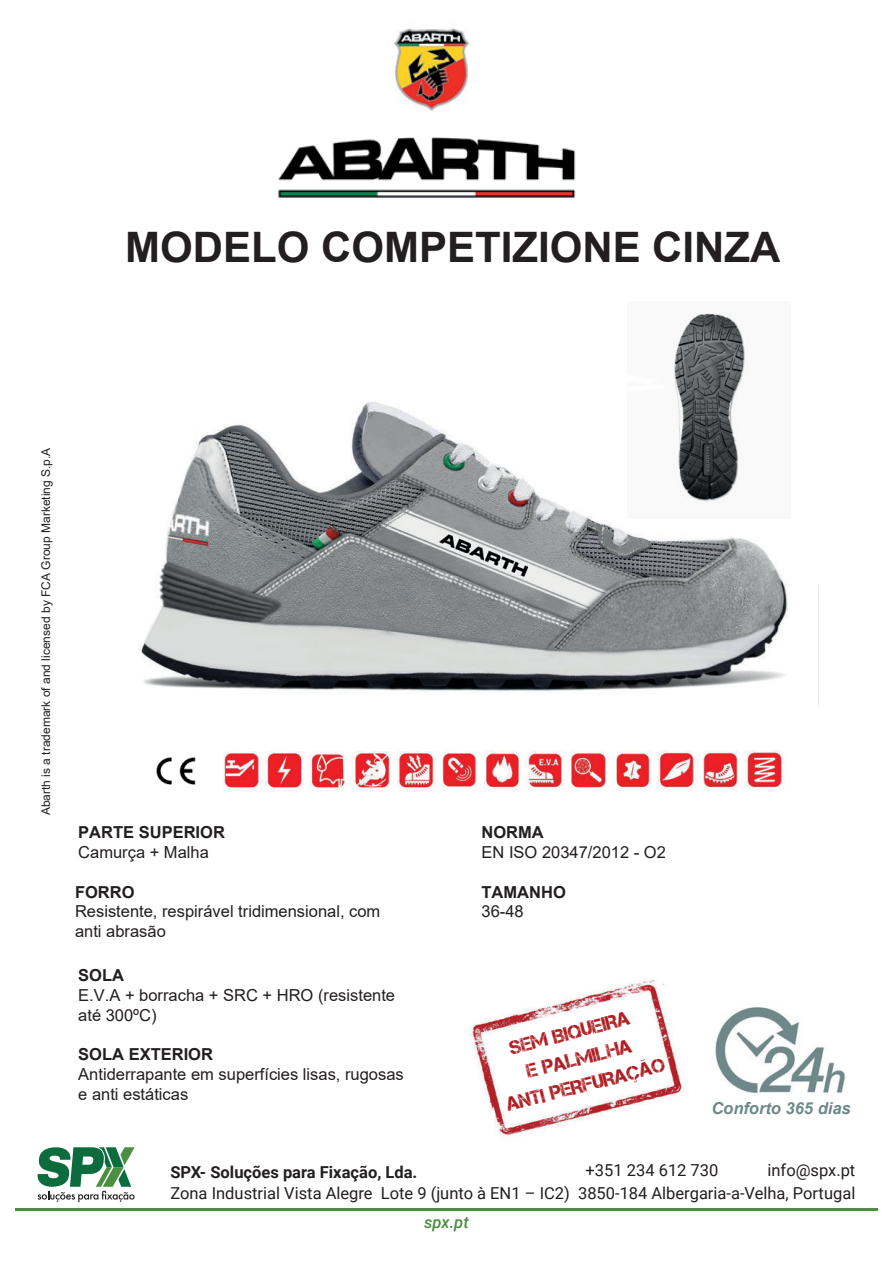
<style>
.page{position:relative;width:893px;height:1263px;background:#fff}
.page>*{position:absolute;margin:0;border:0;box-sizing:border-box;transform-origin:0 0}
.t1{font:700 42px "Arial";color:#231f20}
.t2{font:19.5px/27px "Captureit";color:#b01e22;text-align:center}
.t3{font:16.5px/19.8px "Arial";color:#231f20}
.t4{font:16.5px "Roboto";color:#231f20}
.t5{font:700 16.5px "Arial";color:#231f20}
.t6{font:700 16.5px "Roboto";color:#231f20}
.t7{font:italic 700 16.5px "Arial";color:#6d8989}
.t8{font:italic 500 16.5px "Roboto";color:#4b8f41}
.t9{font:12px "Arial";color:#231f20}
</style>
<div class="page">
<img style="left:139px;top:401px;width:649px;height:290px">
<img style="left:393px;top:28px;width:77px;height:83px">
<img style="left:278px;top:137px;width:298px;height:61px">
<img style="left:628px;top:313px;width:160px;height:205px">
<img style="left:156px;top:757px;width:40px;height:28px">
<img style="left:223px;top:751px;width:255px;height:41px">
<img style="left:484px;top:751px;width:301px;height:40px">
<img style="left:715px;top:1007px;width:131px;height:87px">
<img style="left:469px;top:980px;width:215px;height:156px">
<svg style="left:488px;top:995px;width:182px;height:124px"></svg>
<svg style="left:38px;top:1147px;width:97px;height:55px"></svg>
<hr style="left:15px;top:1208px;width:863px;height:3px;background:#4b8f41">
<h1 class="t1" style="left:125px;top:218px;width:657px">MODELO COMPETIZIONE CINZA</h1>
<p class="t9" style="left:38px;top:815px;width:369px;rotate:-90deg">Abarth is a trademark of and licensed by FCA Group Marketing S.p.A</p>
<p class="t5" style="left:78px;top:821px;width:148px">PARTE SUPERIOR</p>
<p class="t3" style="left:78px;top:842px;width:132px">Camurça + Malha</p>
<p class="t5" style="left:75px;top:880px;width:61px">FORRO</p>
<p class="t3" style="left:75px;top:902px;width:307px">Resistente, respirável tridimensional, com anti abrasão</p>
<p class="t5" style="left:78px;top:964px;width:47px">SOLA</p>
<p class="t3" style="left:78px;top:985px;width:318px">E.V.A + borracha + SRC + HRO (resistente até 300ºC)</p>
<p class="t5" style="left:78px;top:1043px;width:136px">SOLA EXTERIOR</p>
<p class="t3" style="left:78px;top:1064px;width:327px">Antiderrapante em superfícies lisas, rugosas e anti estáticas</p>
<p class="t5" style="left:481px;top:821px;width:64px">NORMA</p>
<p class="t3" style="left:481px;top:842px;width:186px">EN ISO 20347/2012 - O2</p>
<p class="t5" style="left:481px;top:880px;width:86px">TAMANHO</p>
<p class="t3" style="left:481px;top:902px;width:44px">36-48</p>
<p class="t2" style="left:490px;top:1039px;width:165px;rotate:-14deg">SEM BIQUEIRA<br>E PALMILHA<br>ANTI PERFURAÇÃO</p>
<p class="t7" style="left:711px;top:1097px;width:141px">Conforto 365 dias</p>
<p class="t4" style="left:586px;top:1159px;width:134px">+351 234 612 730</p>
<p class="t4" style="left:767px;top:1159px;width:89px">info@spx.pt</p>
<p class="t6" style="left:170px;top:1160px;width:248px">SPX- Soluções para Fixação, Lda.</p>
<p class="t4" style="left:170px;top:1181px;width:686px">Zona Industrial Vista Alegre Lote 9 (junto à EN1 – IC2) 3850-184 Albergaria-a-Velha, Portugal</p>
<p class="t8" style="left:424px;top:1211px;width:46px">spx.pt</p>
</div>
